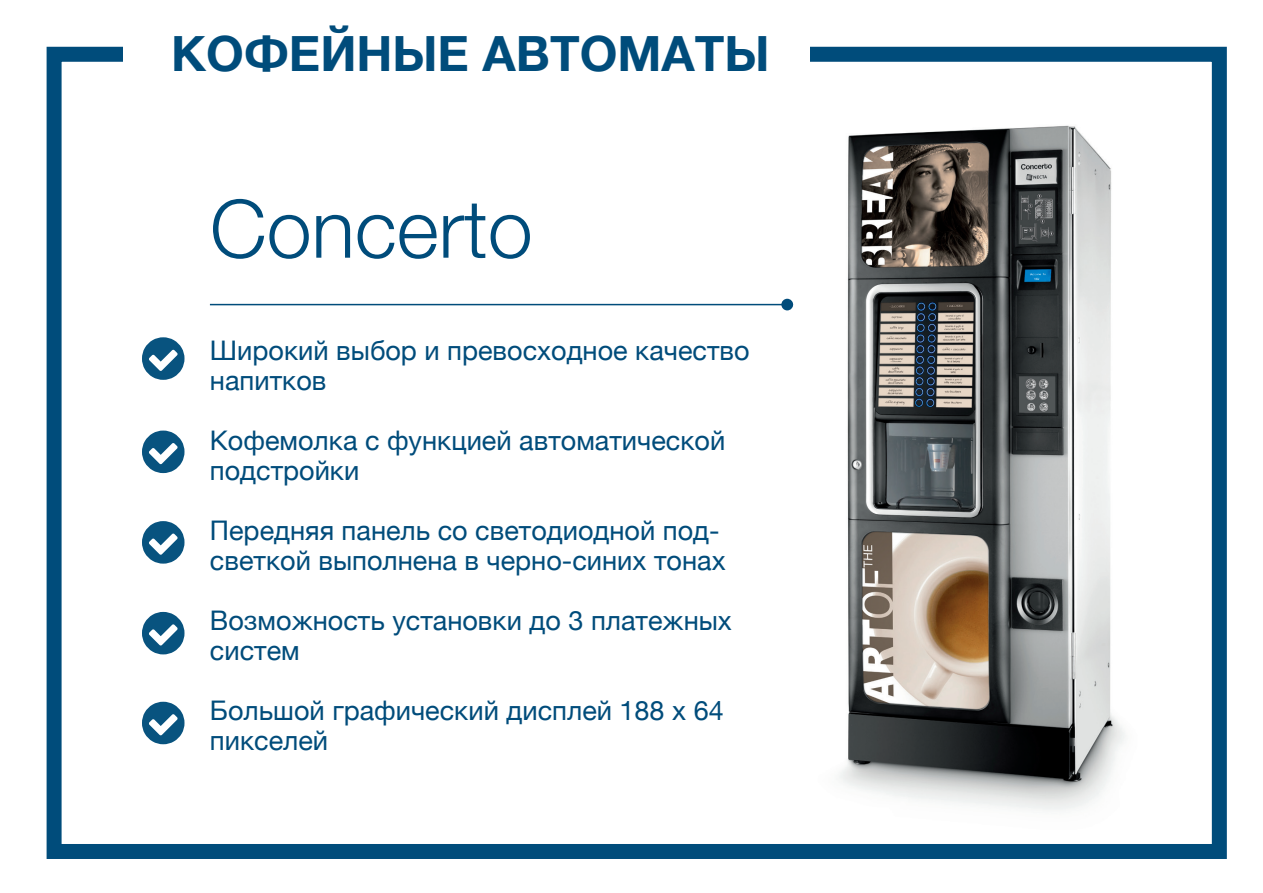
<style>
.page{position:relative;width:1263px;height:893px;background:#fff}
.page>*{position:absolute;margin:0;border:0;box-sizing:border-box;transform-origin:0 0}
.t1{font:300 80.7px "Helvetica Neue";color:#004c7b}
.t2{font:700 48.6px "Helvetica Neue";color:#004c7b}
.t3{font:27px/30px "Helvetica Neue";color:#004c7b}
</style>
<div class="page">
<div style="left:47px;top:47px;width:1180px;height:812px;border:15px solid #004c7b"></div>
<img style="left:767px;top:125px;width:358px;height:686px">
<svg style="left:142px;top:337px;width:42px;height:43px"></svg>
<svg style="left:142px;top:431px;width:42px;height:42px"></svg>
<svg style="left:142px;top:521px;width:42px;height:43px"></svg>
<svg style="left:142px;top:612px;width:42px;height:42px"></svg>
<svg style="left:142px;top:702px;width:42px;height:42px"></svg>
<hr style="left:210px;top:304px;width:580px;height:1px;background:#004c7b">
<div style="left:781px;top:299px;width:12px;height:11px;background:#004c7b;border-radius:50%"></div>
<div style="left:124px;top:1px;width:686px;height:105px;background:#fff"></div>
<p class="t2" style="left:171px;top:15px;width:600px">КОФЕЙНЫЕ АВТОМАТЫ</p>
<p class="t1" style="left:210px;top:164px;width:324px">Concerto</p>
<p class="t3" style="left:210px;top:336px;width:541px">Широкий выбор и превосходное качество напитков</p>
<p class="t3" style="left:210px;top:426px;width:517px">Кофемолка с функцией автоматической подстройки</p>
<p class="t3" style="left:210px;top:516px;width:517px">Передняя панель со светодиодной под&shy;светкой выполнена в черно-синих тонах</p>
<p class="t3" style="left:210px;top:606px;width:523px">Возможность установки до 3 платежных систем</p>
<p class="t3" style="left:210px;top:696px;width:515px">Большой графический дисплей 188 x 64 пикселей</p>
</div>
